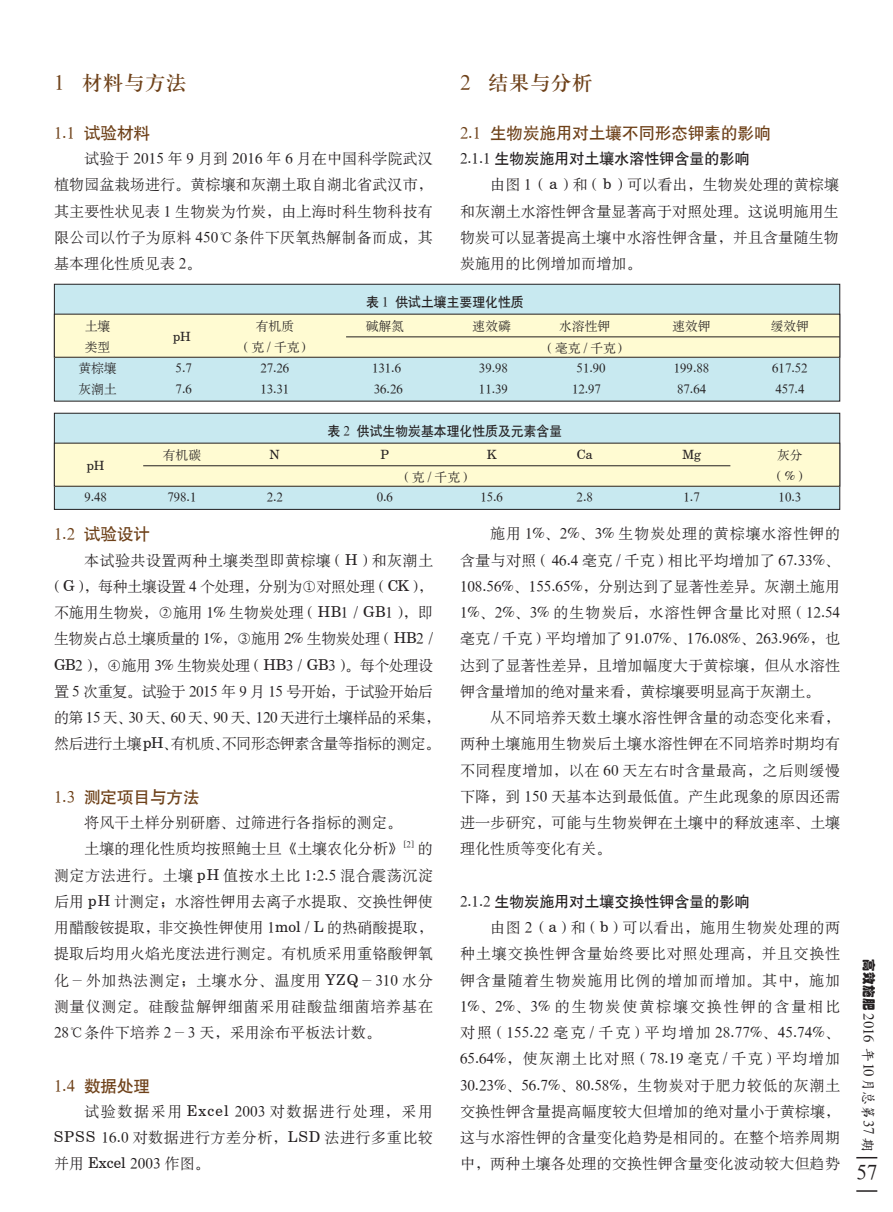
<style>
.page{position:relative;width:893px;height:1212px;background:#fff}
.page>*{position:absolute;margin:0;border:0;box-sizing:border-box;transform-origin:0 0}
._01{font:21px "H Ya 3 gj";color:#6e4119}
.t1{font:21px "H Ya 6 gj";color:#231f20}
._02{font:16.5px "H Yb 1 gj";color:#6e4119}
.正文{font:15px/26.2px "H Ya 6 gj";letter-spacing:.015em;color:#231f20;text-align:justify}
.正文0{font:15px/26.2px "H Ya 6 gj";letter-spacing:-.03em;color:#231f20}
._03{font:15px "H Yb 1 gj";color:#231f20}
.t2{font:14.7px "H Ya 6 gj";letter-spacing:.01em;color:#231f20}
.表头{font:13.5px "H Yb 1 gj";color:#231f20;scale:.95 1}
.表单{font:12.75px "H Ya 6 gj";color:#231f20}
.表单-2{font:12.75px "Century Schoolbook BT";color:#231f20}
.正文-2{font:8.7px "Century Schoolbook BT";color:#231f20}
.s1{font-family:"H Ya 6 gj"}
.s2{font-family:"Century Schoolbook BT"}
.s3{font-family:"H Yo 1 gj";font-size:13.5px}
.s4{font-family:"H Yc 1 gj"}
</style>
<div class="page">
<svg style="left:856px;top:1157px;width:21px;height:1px"></svg>
<hr style="left:856px;top:1190px;width:21px;height:2px;background:#231f20">
<div style="left:54px;top:284px;width:786px;height:117px;background:#c8e9f0"></div>
<div style="left:54px;top:284px;width:786px;height:117px;border:1px solid #231f20"></div>
<div style="left:54px;top:314px;width:786px;height:43px;background:#fffbd2"></div>
<div style="left:54px;top:314px;width:786px;height:44px;border:1px solid #231f20"></div>
<hr style="left:346px;top:336px;width:494px;height:1px;background:#231f20">
<div style="left:54px;top:413px;width:786px;height:96px;background:#c8e9f0"></div>
<div style="left:54px;top:413px;width:786px;height:97px;border:1px solid #231f20"></div>
<div style="left:54px;top:443px;width:786px;height:43px;background:#fffbd2"></div>
<div style="left:54px;top:443px;width:786px;height:44px;border:1px solid #231f20"></div>
<hr style="left:143px;top:465px;width:587px;height:1px;background:#231f20">
<p class="_01" style="left:54px;top:72px;width:134px">1 材料与方法</p>
<p class="_02" style="left:54px;top:125px;width:98px"><span class="s1">1</span><span class="s2">.</span><span class="s1">1</span> 试验材料</p>
<p class="正文" style="left:54px;top:146px;width:380px;text-indent:30px">试验于 2015 年 9 月到 2016 年 6 月在中国科学院武汉植物园盆栽场进行。黄棕壤和灰潮土取自湖北省武汉市，其主要性状见表 1 生物炭为竹炭，由上海时科生物科技有限公司以竹子为原料 450℃条件下厌氧热解制备而成，其基本理化性质见表 2。</p>
<p class="_01" style="left:460px;top:72px;width:134px">2 结果与分析</p>
<p class="_02" style="left:460px;top:125px;width:312px"><span class="s1">2</span><span class="s2">.</span><span class="s1">1</span> 生物炭施用对土壤不同形态钾素的影响</p>
<p class="_03" style="left:460px;top:151px;width:291px"><span class="s1">2</span><span class="s2">.</span><span class="s1">1</span><span class="s2">.</span><span class="s1">1</span> 生物炭施用对土壤水溶性钾含量的影响</p>
<p class="正文" style="left:460px;top:172px;width:380px;text-indent:30px">由图 1 <span class="s2">( a )</span> 和 <span class="s2">( b )</span> 可以看出，生物炭处理的黄棕壤和灰潮土水溶性钾含量显著高于对照处理。这说明施用生物炭可以显著提高土壤中水溶性钾含量，并且含量随生物炭施用的比例增加而增加。</p>
<p class="表头" style="left:366px;top:295px;width:167px">表 <span class="s1">1</span> 供试土壤主要理化性质</p>
<p class="表单" style="left:85px;top:320px;width:27px">土壤</p>
<p class="表单" style="left:85px;top:341px;width:27px">类型</p>
<p class="表单" style="left:78px;top:362px;width:40px">黄棕壤</p>
<p class="表单" style="left:78px;top:383px;width:40px">灰潮土</p>
<p class="表单-2" style="left:87px;top:457px;width:19px">pH</p>
<p class="表单" style="left:84px;top:491px;width:24px">9<span class="s2">.</span>48</p>
<p class="表单-2" style="left:173px;top:328px;width:19px">pH</p>
<p class="表单" style="left:176px;top:362px;width:18px">5<span class="s2">.</span>7</p>
<p class="表单" style="left:176px;top:383px;width:18px">7<span class="s2">.</span>6</p>
<p class="表单" style="left:163px;top:449px;width:40px">有机碳</p>
<p class="表单" style="left:168px;top:491px;width:30px">798<span class="s2">.</span>1</p>
<p class="表单" style="left:256px;top:320px;width:40px">有机质</p>
<p class="表单-2" style="left:244px;top:339px;width:64px">(<span class="s1">克</span>/<span class="s1">千克</span>)</p>
<p class="表单" style="left:260px;top:362px;width:30px">27<span class="s2">.</span>26</p>
<p class="表单" style="left:260px;top:383px;width:30px">13<span class="s2">.</span>31</p>
<p class="表单-2" style="left:270px;top:447px;width:12px">N</p>
<p class="表单" style="left:267px;top:491px;width:18px">2<span class="s2">.</span>2</p>
<p class="表单" style="left:366px;top:320px;width:40px">碱解氮</p>
<p class="表单" style="left:372px;top:362px;width:30px">131<span class="s2">.</span>6</p>
<p class="表单" style="left:374px;top:383px;width:30px">36<span class="s2">.</span>26</p>
<p class="表单" style="left:473px;top:320px;width:40px">速效磷</p>
<p class="表单" style="left:479px;top:362px;width:30px">39<span class="s2">.</span>98</p>
<p class="表单" style="left:479px;top:383px;width:30px">11<span class="s2">.</span>39</p>
<p class="表单" style="left:559px;top:320px;width:52px">水溶性钾</p>
<p class="表单" style="left:577px;top:362px;width:30px">51<span class="s2">.</span>90</p>
<p class="表单" style="left:572px;top:383px;width:30px">12<span class="s2">.</span>97</p>
<p class="表单" style="left:547px;top:341px;width:77px"><span class="s2">(</span>毫克<span class="s2">/</span>千克<span class="s2">)</span></p>
<p class="表头" style="left:328px;top:424px;width:248px">表 <span class="s1">2</span> 供试生物炭基本理化性质及元素含量</p>
<p class="表单-2" style="left:380px;top:447px;width:10px">P</p>
<p class="表单" style="left:377px;top:491px;width:18px">0<span class="s2">.</span>6</p>
<p class="表单-2" style="left:404px;top:468px;width:65px">(<span class="s1">克</span>/<span class="s1">千克</span>)</p>
<p class="表单-2" style="left:487px;top:447px;width:11px">K</p>
<p class="表单" style="left:480px;top:491px;width:24px">15<span class="s2">.</span>6</p>
<p class="表单-2" style="left:577px;top:447px;width:17px">Ca</p>
<p class="表单" style="left:577px;top:491px;width:18px">2<span class="s2">.</span>8</p>
<p class="表单" style="left:672px;top:320px;width:40px">速效钾</p>
<p class="表单" style="left:674px;top:362px;width:37px">199<span class="s2">.</span>88</p>
<p class="表单" style="left:677px;top:383px;width:30px">87<span class="s2">.</span>64</p>
<p class="表单-2" style="left:682px;top:447px;width:20px">Mg</p>
<p class="表单" style="left:683px;top:491px;width:18px">1<span class="s2">.</span>7</p>
<p class="表单" style="left:771px;top:320px;width:40px">缓效钾</p>
<p class="表单" style="left:772px;top:362px;width:37px">617<span class="s2">.</span>52</p>
<p class="表单" style="left:775px;top:383px;width:30px">457<span class="s2">.</span>4</p>
<p class="表单" style="left:777px;top:449px;width:27px">灰分</p>
<p class="表单-2" style="left:777px;top:468px;width:28px">(%)</p>
<p class="表单" style="left:779px;top:491px;width:24px">10<span class="s2">.</span>3</p>
<p class="_02" style="left:54px;top:526px;width:98px"><span class="s1">1</span><span class="s2">.</span><span class="s1">2</span> 试验设计</p>
<p class="正文" style="left:84px;top:547px;width:350px">本试验共设置两种土壤类型即黄棕壤 <span class="s2">( H )</span> 和灰潮土</p>
<p class="正文0" style="left:54px;top:573px;width:388px"><span class="s2">( G )</span>，每种土壤设置 4 个处理，分别为①对照处理 <span class="s2">( CK )</span>，不施用生物炭，②施用 1<span class="s2">%</span> 生物炭处理 <span class="s2">( HB</span>1 <span class="s2">/ GB</span>1 <span class="s2">)</span>，即生物炭占总土壤质量的 1<span class="s2">%</span>，③施用 2<span class="s2">%</span> 生物炭处理 <span class="s2">( HB</span>2 <span class="s2">/ GB</span>2 <span class="s2">)</span>，④施用 3<span class="s2">%</span> 生物炭处理 <span class="s2">( HB</span>3 <span class="s2">/ GB</span>3 <span class="s2">)</span>。每个处理设置 5 次重复。试验于 2015 年 9 月 15 号开始，于试验开始后的第 15 天、30 天、60 天、90 天、120 天进行土壤样品的采集，然后进行土壤<span class="s2">pH</span>、有机质、不同形态钾素含量等指标的测定。</p>
<p class="_02" style="left:54px;top:789px;width:147px"><span class="s1">1</span><span class="s2">.</span><span class="s1">3</span> 测定项目与方法</p>
<p class="正文" style="left:84px;top:809px;width:320px">将风干土样分别研磨、过筛进行各指标的测定。</p>
<p class="正文" style="left:84px;top:836px;width:321px">土壤的理化性质均按照鲍士旦《土壤农化分析》</p>
<p class="正文-2" style="left:403px;top:838px;width:12px">[<span class="s1">2</span>]</p>
<p class="正文" style="left:54px;top:836px;width:381px;text-indent:364px">的测定方法进行。土壤 <span class="s2">pH</span> 值按水土比 1<span class="s2">:</span>2<span class="s2">.</span>5 混合震荡沉淀后用 <span class="s2">pH</span> 计测定；水溶性钾用去离子水提取、交换性钾使用醋酸铵提取，非交换性钾使用 1<span class="s2">mol / L</span> 的热硝酸提取，提取后均用火焰光度法进行测定。有机质采用重铬酸钾氧化－外加热法测定；土壤水分、温度用 <span class="s2">YZQ</span>－310 水分测量仪测定。硅酸盐解钾细菌采用硅酸盐细菌培养基在28℃条件下培养 2－3 天，采用涂布平板法计数。</p>
<p class="_02" style="left:54px;top:1077px;width:98px"><span class="s1">1</span><span class="s2">.</span><span class="s1">4</span> 数据处理</p>
<p class="正文" style="left:54px;top:1098px;width:381px;text-indent:30px">试验数据采用 <span class="s2">Excel</span> 2003 对数据进行处理，采用<span class="s2">SPSS</span> 16<span class="s2">.</span>0 对数据进行方差分析，<span class="s2">LSD</span> 法进行多重比较并用 <span class="s2">Excel</span> 2003 作图。</p>
<p class="正文" style="left:460px;top:521px;width:382px;text-indent:30px">施用 1<span class="s2">%</span>、2<span class="s2">%</span>、3<span class="s2">%</span> 生物炭处理的黄棕壤水溶性钾的含量与对照 <span class="s2">(</span> 46<span class="s2">.</span>4 毫克 <span class="s2">/</span> 千克 <span class="s2">)</span> 相比平均增加了 67<span class="s2">.</span>33<span class="s2">%</span>、108<span class="s2">.</span>56<span class="s2">%</span>、155<span class="s2">.</span>65<span class="s2">%</span>，分别达到了显著性差异。灰潮土施用1<span class="s2">%</span>、2<span class="s2">%</span>、3<span class="s2">%</span> 的生物炭后，水溶性钾含量比对照 <span class="s2">(</span> 12<span class="s2">.</span>54毫克 <span class="s2">/</span> 千克 <span class="s2">)</span> 平均增加了 91<span class="s2">.</span>07<span class="s2">%</span>、176<span class="s2">.</span>08<span class="s2">%</span>、263<span class="s2">.</span>96<span class="s2">%</span>，也达到了显著性差异，且增加幅度大于黄棕壤，但从水溶性钾含量增加的绝对量来看，黄棕壤要明显高于灰潮土。</p>
<p class="正文" style="left:460px;top:704px;width:382px;text-indent:30px">从不同培养天数土壤水溶性钾含量的动态变化来看，两种土壤施用生物炭后土壤水溶性钾在不同培养时期均有不同程度增加，以在 60 天左右时含量最高，之后则缓慢下降，到 150 天基本达到最低值。产生此现象的原因还需进一步研究，可能与生物炭钾在土壤中的释放速率、土壤理化性质等变化有关。</p>
<p class="_03" style="left:460px;top:894px;width:291px"><span class="s1">2</span><span class="s2">.</span><span class="s1">1</span><span class="s2">.</span><span class="s1">2</span> 生物炭施用对土壤交换性钾含量的影响</p>
<p class="正文" style="left:460px;top:914px;width:382px;text-indent:30px">由图 2 <span class="s2">( a )</span> 和 <span class="s2">( b )</span> 可以看出，施用生物炭处理的两种土壤交换性钾含量始终要比对照处理高，并且交换性钾含量随着生物炭施用比例的增加而增加。其中，施加1<span class="s2">%</span>、2<span class="s2">%</span>、3<span class="s2">%</span> 的生物炭使黄棕壤交换性钾的含量相比对照 <span class="s2">(</span> 155<span class="s2">.</span>22 毫克 <span class="s2">/</span> 千克 <span class="s2">)</span> 平均增加 28<span class="s2">.</span>77<span class="s2">%</span>、45<span class="s2">.</span>74<span class="s2">%</span>、65<span class="s2">.</span>64<span class="s2">%</span>，使灰潮土比对照 <span class="s2">(</span> 78<span class="s2">.</span>19 毫克 <span class="s2">/</span> 千克 <span class="s2">)</span> 平均增加30<span class="s2">.</span>23<span class="s2">%</span>、56<span class="s2">.</span>7<span class="s2">%</span>、80<span class="s2">.</span>58<span class="s2">%</span>，生物炭对于肥力较低的灰潮土交换性钾含量提高幅度较大但增加的绝对量小于黄棕壤，这与水溶性钾的含量变化趋势是相同的。在整个培养周期中，两种土壤各处理的交换性钾含量变化波动较大但趋势</p>
<p class="t2" style="left:876px;top:959px;width:194px;rotate:90deg"><span class="s3">高效施肥</span> 2016 <span class="s4">年 月总第</span>37 <span class="s4">期</span></p>
<p class="t2" style="left:876px;top:1063px;width:15px;rotate:90deg">10</p>
<h1 class="t1" style="left:856px;top:1162px;width:22px">57</h1>
</div>
